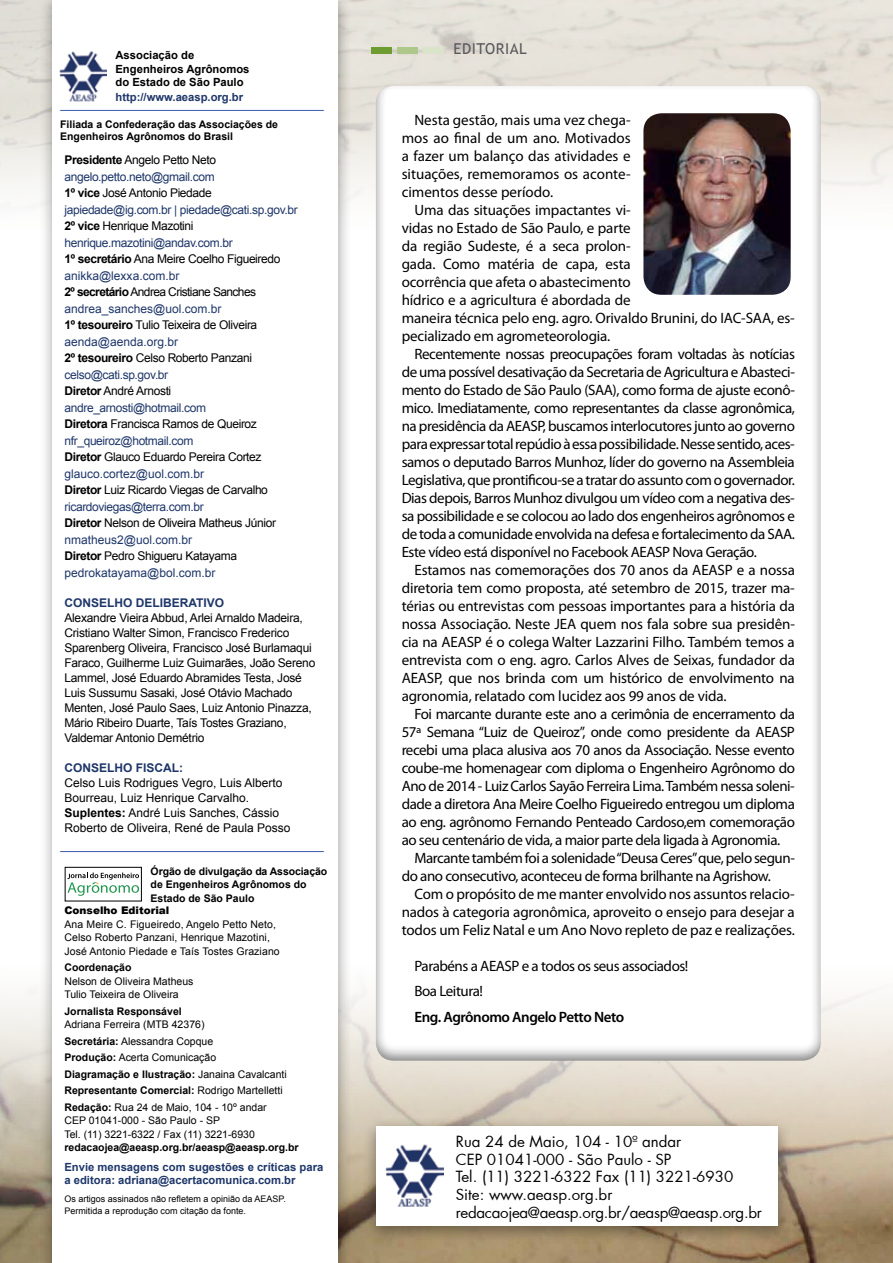
<style>
.page{position:relative;width:893px;height:1263px;background:#fff}
.page>*{position:absolute;margin:0;border:0;box-sizing:border-box;transform-origin:0 0}
.t1{font:15.15px/17.5px "Futura";color:#000}
.t2{font:15px/18px "Myriad Pro";letter-spacing:-.03em;color:#000;text-align:justify}
.t3{font:15px/18px "Myriad Pro";letter-spacing:-.01em;color:#000}
.t4{font:600 15px "Myriad Pro";letter-spacing:-.03em;color:#000}
.t5{font:15px "Trebuchet MS";letter-spacing:.04em;color:#58595b}
.t6{font:12px/16.5px "Arial";letter-spacing:-.03em;color:#1e3669}
.t7{font:12px/15px "Arial";letter-spacing:-.02em;color:#000}
.t8{font:12px/15px "Arial";color:#000}
.t9{font:700 12px "Arial";color:#1e3669}
.t10{font:700 11.25px/13.5px "Arial";color:#1e3669}
.t11{font:700 11.25px/13.5px "Arial";color:#000}
.t12{font:10.5px/16.5px "Arial";color:#000}
.t13{font:700 10.5px/13.5px "Arial";color:#000}
.t14{font:900 10.5px "Arial";color:#000}
.t15{font:9px/12px "Arial";color:#000}
.s1{font-weight:700;color:#000}
.s2{color:#000}
.s3{font-weight:700}
</style>
<div class="page">
<img style="left:0;top:0;width:893px;height:204px">
<img style="left:0;top:989px;width:893px;height:274px">
<div style="left:361px;top:1117px;width:431px;height:127px;background:#000;opacity:.4"></div>
<div style="left:376px;top:1127px;width:402px;height:99px;background:#fff"></div>
<img style="left:386px;top:1144px;width:58px;height:63px">
<div style="left:38px;top:0;width:314px;height:1263px;background:#000;opacity:.4"></div>
<div style="left:53px;top:0;width:285px;height:1263px;background:#fff"></div>
<hr style="left:60px;top:110px;width:264px;height:1px;background:#3d5aa9">
<hr style="left:60px;top:851px;width:264px;height:1px;background:#3d5aa9">
<img style="left:59px;top:51px;width:47px;height:51px">
<div style="left:375px;top:83px;width:447px;height:978px;background:#fff"></div>
<img style="left:643px;top:113px;width:148px;height:182px">
<svg style="left:67px;top:872px;width:72px;height:24px"></svg>
<div style="left:65px;top:867px;width:77px;height:34px;border:1px solid #000"></div>
<div style="left:423px;top:47px;width:21px;height:7px;background:#d9e4ca"></div>
<div style="left:372px;top:47px;width:20px;height:7px;background:#6d9d31"></div>
<div style="left:397px;top:47px;width:21px;height:7px;background:#aec78b"></div>
<p class="t11" style="left:115px;top:49px;width:135px">Associação de<br>Engenheiros Agrônomos do Estado de São Paulo</p>
<p class="t10" style="left:115px;top:91px;width:129px">http://www.aeasp.org.br</p>
<p class="t13" style="left:60px;top:119px;width:219px;line-height:12px">Filiada a Confederação das Associações de<br>Engenheiros Agrônomos do Brasil</p>
<p class="t6" style="left:64px;top:152px;width:235px"><span class="s1">Presidente</span> <span class="s2">Angelo Petto Neto </span>angelo.petto.neto@gmail.com<br><span class="s1">1º vice</span> <span class="s2">José Antonio Piedade </span>japiedade@ig.com.br | piedade@cati.sp.gov.br<br><span class="s1">2º vice</span> <span class="s2">Henrique Mazotini </span>henrique.mazotini@andav.com.br<br><span class="s1">1º secretário</span> <span class="s2">Ana Meire Coelho Figueiredo </span>anikka@lexxa.com.br<br><span class="s1">2º secretário</span> <span class="s2">Andrea Cristiane Sanches </span>andrea_sanches@uol.com.br<br><span class="s1">1º tesoureiro</span> <span class="s2">Tulio Teixeira de Oliveira </span>aenda@aenda.org.br<br><span class="s1">2º tesoureiro</span> <span class="s2">Celso Roberto Panzani </span>celso@cati.sp.gov.br<br><span class="s1">Diretor</span> <span class="s2">André Arnosti </span>andre_arnosti@hotmail.com<br><span class="s1">Diretora</span> <span class="s2">Francisca Ramos de Queiroz </span>nfr_queiroz@hotmail.com<br><span class="s1">Diretor</span> <span class="s2">Glauco Eduardo Pereira Cortez </span>glauco.cortez@uol.com.br<br><span class="s1">Diretor</span> <span class="s2">Luiz Ricardo Viegas de Carvalho </span>ricardoviegas@terra.com.br<br><span class="s1">Diretor</span> <span class="s2">Nelson de Oliveira Matheus Júnior </span>nmatheus2@uol.com.br<br><span class="s1">Diretor</span> <span class="s2">Pedro Shigueru Katayama </span>pedrokatayama@bol.com.br</p>
<p class="t9" style="left:64px;top:594px;width:161px">CONSELHO DELIBERATIVO</p>
<p class="t7" style="left:64px;top:610px;width:252px">Alexandre Vieira Abbud, Arlei Arnaldo Madeira, Cristiano Walter Simon, Francisco Frederico Sparenberg Oliveira, Francisco José Burlamaqui Faraco, Guilherme Luiz Guimarães, João Sereno Lammel, José Eduardo Abramides Testa, José Luis Sussumu Sasaki, José Otávio Machado Menten, José Paulo Saes, Luiz Antonio Pinazza, Mário Ribeiro Duarte, Taís Tostes Graziano, Valdemar Antonio Demétrio</p>
<p class="t9" style="left:64px;top:759px;width:120px">CONSELHO FISCAL:</p>
<p class="t8" style="left:64px;top:775px;width:228px">Celso Luis Rodrigues Vegro, Luis Alberto Bourreau, Luiz Henrique Carvalho.<br><span class="s3">Suplentes:</span> André Luis Sanches, Cássio Roberto de Oliveira, René de Paula Posso</p>
<p class="t13" style="left:151px;top:864px;width:178px">Órgão de divulgação da Associação de Engenheiros Agrônomos do<br>Estado de São Paulo</p>
<p class="t14" style="left:64px;top:903px;width:107px">Conselho Editorial</p>
<p class="t12" style="left:64px;top:917px;width:217px;line-height:13.5px">Ana Meire C. Figueiredo, Angelo Petto Neto,<br>Celso Roberto Panzani, Henrique Mazotini,<br>José Antonio Piedade e Taís Tostes Graziano</p>
<p class="t13" style="left:64px;top:961px;width:69px">Coordenação</p>
<p class="t12" style="left:64px;top:974px;width:130px;line-height:13.5px">Nelson de Oliveira Matheus<br>Tulio Teixeira de Oliveira</p>
<p class="t13" style="left:64px;top:1004px;width:119px">Jornalista Responsável</p>
<p class="t12" style="left:64px;top:1016px;width:224px">Adriana Ferreira (MTB 42376)<br><span class="s3">Secretária:</span> Alessandra Copque<br><span class="s3">Produção:</span> Acerta Comunicação<br><span class="s3">Diagramação e Ilustração:</span> Janaina Cavalcanti <span class="s3">Representante Comercial:</span> Rodrigo Martelletti <span class="s3">Redação:</span> Rua 24 de Maio, 104 - 10º andar</p>
<p class="t12" style="left:64px;top:1114px;width:192px;line-height:13.5px">CEP 01041-000 - São Paulo - SP<br>Tel. (11) 3221-6322 / Fax (11) 3221-6930</p>
<p class="t13" style="left:64px;top:1141px;width:236px">redacaojea@aeasp.org.br/aeasp@aeasp.org.br</p>
<p class="t10" style="left:64px;top:1160px;width:260px">Envie mensagens com sugestões e críticas para a editora: adriana@acertacomunica.com.br</p>
<p class="t15" style="left:64px;top:1193px;width:223px">Os artigos assinados não refletem a opinião da AEASP.<br>Permitida a reprodução com citação da fonte.</p>
<p class="t5" style="left:453px;top:40px;width:75px">EDITORIAL</p>
<p class="t2" style="left:402px;top:110px;width:231px;text-indent:13px">Nesta gestão, mais uma vez chega&shy;mos ao final de um ano. Motivados a fazer um balanço das atividades e situações, rememoramos os aconte&shy;cimentos desse período.</p>
<p class="t3" style="left:402px;top:200px;width:395px;text-indent:13px">Uma das situações impactantes vi-<br>vidas no Estado de São Paulo, e parte<br>da região Sudeste, é a seca prolon-<br>gada. Como matéria de capa, esta<br>ocorrência que afeta o abastecimento<br>hídrico e a agricultura é abordada de<br>maneira técnica pelo eng. agro. Orivaldo Brunini, do IAC-SAA, es&shy;pecializado em agrometeorologia.</p>
<p class="t2" style="left:402px;top:344px;width:395px;text-indent:13px">Recentemente nossas preocupações foram voltadas às notícias de uma possível desativação da Secretaria de Agricultura e Abasteci&shy;mento do Estado de São Paulo (SAA), como forma de ajuste econô&shy;mico. Imediatamente, como representantes da classe agronômica, na presidência da AEASP, buscamos interlocutores junto ao governo para expressar total repúdio à essa possibilidade. Nesse sentido, aces&shy;samos o deputado Barros Munhoz, líder do governo na Assembleia Legislativa, que prontificou-se a tratar do assunto com o governador.<br>Dias depois, Barros Munhoz divulgou um vídeo com a negativa des&shy;sa possibilidade e se colocou ao lado dos engenheiros agrônomos e de toda a comunidade envolvida na defesa e fortalecimento da SAA.<br>Este vídeo está disponível no Facebook AEASP Nova Geração.</p>
<p class="t2" style="left:402px;top:560px;width:395px;text-indent:13px">Estamos nas comemorações dos 70 anos da AEASP e a nossa diretoria tem como proposta, até setembro de 2015, trazer ma&shy;térias ou entrevistas com pessoas importantes para a história da nossa Associação. Neste JEA quem nos fala sobre sua presidên&shy;cia na AEASP é o colega Walter Lazzarini Filho. Também temos a entrevista com o eng. agro. Carlos Alves de Seixas, fundador da AEASP, que nos brinda com um histórico de envolvimento na agronomia, relatado com lucidez aos 99 anos de vida.</p>
<p class="t2" style="left:414px;top:704px;width:382px">Foi marcante durante este ano a cerimônia de encerramento da</p>
<p class="t2" style="left:402px;top:722px;width:395px">57ª Semana “Luiz de Queiroz”, onde como presidente da AEASP</p>
<p class="t2" style="left:402px;top:740px;width:395px">recebi uma placa alusiva aos 70 anos da Associação. Nesse evento</p>
<p class="t2" style="left:402px;top:758px;width:395px">coube-me homenagear com diploma o Engenheiro Agrônomo do</p>
<p class="t2" style="left:402px;top:776px;width:395px">Ano de 2014 - Luiz Carlos Sayão Ferreira Lima. Também nessa soleni-</p>
<p class="t2" style="left:402px;top:794px;width:395px">dade a diretora Ana Meire Coelho Figueiredo entregou um diploma</p>
<p class="t2" style="left:402px;top:812px;width:395px">ao eng. agrônomo Fernando Penteado Cardoso,em comemoração</p>
<p class="t2" style="left:402px;top:830px;width:380px">ao seu centenário de vida, a maior parte dela ligada à Agronomia.</p>
<p class="t2" style="left:414px;top:848px;width:382px">Marcante também foi a solenidade “Deusa Ceres” que, pelo segun-</p>
<p class="t2" style="left:402px;top:866px;width:371px">do ano consecutivo, aconteceu de forma brilhante na Agrishow.</p>
<p class="t3" style="left:414px;top:884px;width:382px">Com o propósito de me manter envolvido nos assuntos relacio-</p>
<p class="t3" style="left:402px;top:902px;width:395px">nados à categoria agronômica, aproveito o ensejo para desejar a</p>
<p class="t3" style="left:402px;top:920px;width:395px">todos um Feliz Natal e um Ano Novo repleto de paz e realizações.</p>
<p class="t2" style="left:414px;top:952px;width:275px;line-height:25.5px">Parabéns a AEASP e a todos os seus associados!<br>Boa Leitura!</p>
<p class="t4" style="left:414px;top:1007px;width:211px">Eng. Agrônomo Angelo Petto Neto</p>
<p class="t1" style="left:456px;top:1133px;width:307px">Rua 24 de Maio, 104 - 10º andar<br>CEP 01041-000 - São Paulo - SP<br>Tel. (11) 3221-6322 Fax (11) 3221-6930<br>Site: www.aeasp.org.br redacaojea@aeasp.org.br/aeasp@aeasp.org.br</p>
</div>
